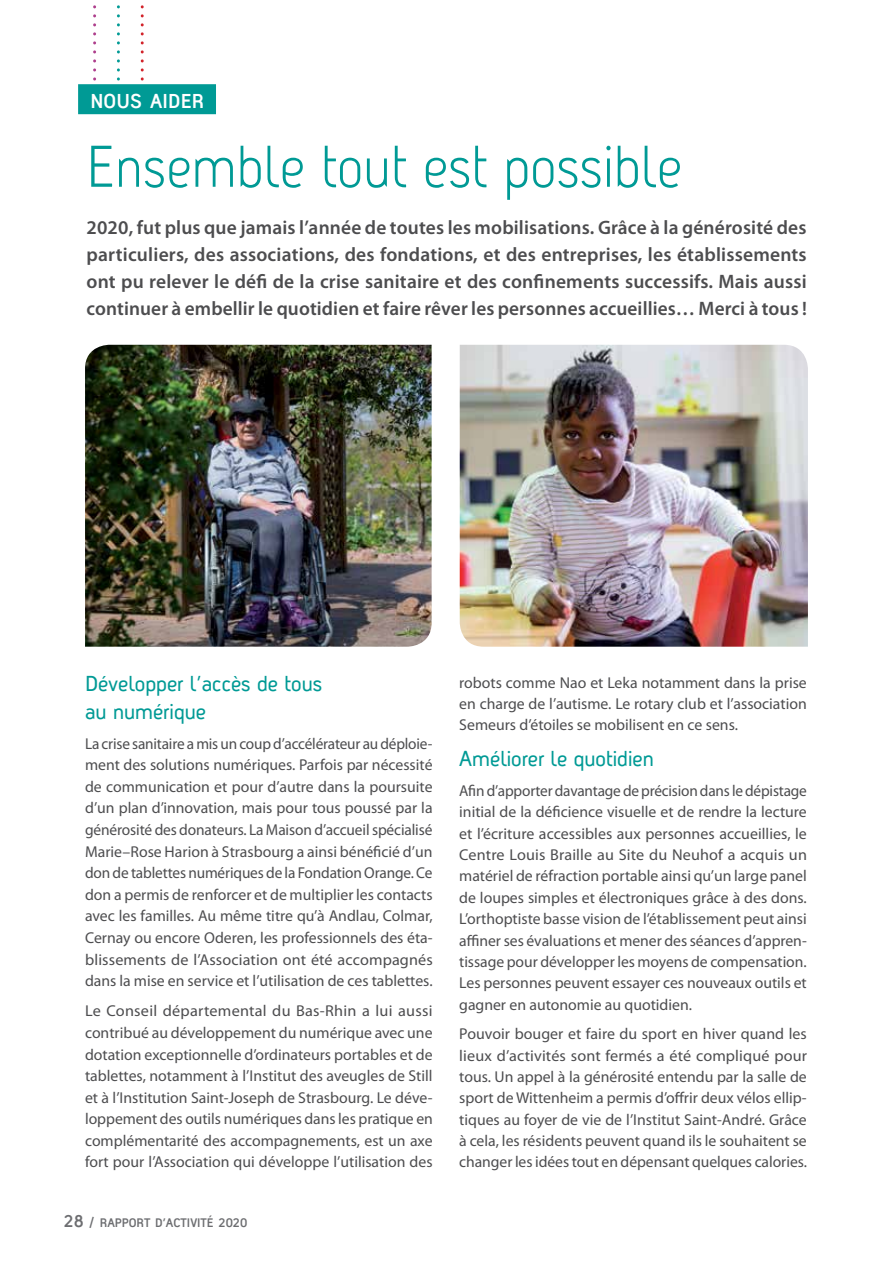
<style>
.page{position:relative;width:893px;height:1263px;background:#fff}
.page>*{position:absolute;margin:0;border:0;box-sizing:border-box;transform-origin:0 0}
.t1{font:57px "Antagometrica BT Light";letter-spacing:.005em;color:#009a95;scale:.91 1}
.t2{font:21px/27.6px "Antagometrica BT";color:#009a95}
.t3{font:600 19.5px/27px "Myriad Pro";letter-spacing:.005em;color:#4d4d4f;text-align:justify}
.t4{font:700 19.5px "Antagometrica BT";letter-spacing:.01em;color:#fff}
.t5{font:15.75px/21.6px "Myriad Pro";color:#4d4d4f;text-align:justify}
.t6{font:700 12px "Antagometrica BT";color:#6d6e71}
.s1{font-size:16.5px}
.s2{font-size:13.5px}
</style>
<div class="page">
<svg style="left:141px;top:5px;width:3px;height:76px"></svg>
<svg style="left:117px;top:5px;width:3px;height:76px"></svg>
<svg style="left:93px;top:5px;width:3px;height:76px"></svg>
<img style="left:85px;top:345px;width:347px;height:302px">
<img style="left:460px;top:345px;width:348px;height:302px">
<div style="left:78px;top:84px;width:138px;height:30px;background:#009a95"></div>
<p class="t4" style="left:90px;top:89px;width:109px">NOUS AIDER</p>
<h1 class="t1" style="left:87px;top:132px;width:656px">Ensemble tout est possible</h1>
<p class="t3" style="left:87px;top:214px;width:722px">2020, fut plus que jamais l’année de toutes les mobilisations. Grâce à la générosité des particuliers, des associations, des fondations, et des entreprises, les établissements ont pu relever le défi de la crise sanitaire et des confinements successifs. Mais aussi continuer à embellir le quotidien et faire rêver les personnes accueillies… Merci à tous !</p>
<h2 class="t2" style="left:85px;top:669px;width:239px">Développer l’accès de tous au numérique</h2>
<p class="t5" style="left:85px;top:733px;width:349px">La crise sanitaire a mis un coup d’accélérateur au déploie&shy;ment des solutions numériques. Parfois par nécessité de communication et pour d’autre dans la poursuite d’un plan d’innovation, mais pour tous poussé par la générosité des donateurs. La Maison d’accueil spécialisé Marie–Rose Harion à Strasbourg a ainsi bénéficié d’un don de tablettes numériques de la Fondation Orange. Ce don a permis de renforcer et de multiplier les contacts avec les familles. Au même titre qu’à Andlau, Colmar, Cernay ou encore Oderen, les professionnels des éta&shy;blissements de l’Association ont été accompagnés dans la mise en service et l’utilisation de ces tablettes.</p>
<p class="t5" style="left:85px;top:1000px;width:349px">Le Conseil départemental du Bas-Rhin a lui aussi contribué au développement du numérique avec une dotation exceptionnelle d’ordinateurs portables et de tablettes, notamment à l’Institut des aveugles de Still et à l’Institution Saint-Joseph de Strasbourg. Le déve&shy;loppement des outils numériques dans les pratique en complémentarité des accompagnements, est un axe fort pour l’Association qui développe l’utilisation des</p>
<p class="t6" style="left:64px;top:1216px;width:185px"><span class="s1">28</span> <span class="s2">/</span> RAPPORT D’ACTIVITÉ 2020</p>
<p class="t5" style="left:459px;top:672px;width:349px">robots comme Nao et Leka notamment dans la prise en charge de l’autisme. Le rotary club et l’association Semeurs d’étoiles se mobilisent en ce sens.</p>
<h2 class="t2" style="left:459px;top:745px;width:196px">Améliorer le quotidien</h2>
<p class="t5" style="left:459px;top:780px;width:349px">Afin d’apporter davantage de précision dans le dépistage initial de la déficience visuelle et de rendre la lecture et l’écriture accessibles aux personnes accueillies, le Centre Louis Braille au Site du Neuhof a acquis un matériel de réfraction portable ainsi qu’un large panel de loupes simples et électroniques grâce à des dons.<br>L’orthoptiste basse vision de l’établissement peut ainsi affiner ses évaluations et mener des séances d’appren&shy;tissage pour développer les moyens de compensation.<br>Les personnes peuvent essayer ces nouveaux outils et gagner en autonomie au quotidien.</p>
<p class="t5" style="left:459px;top:1024px;width:349px">Pouvoir bouger et faire du sport en hiver quand les lieux d’activités sont fermés a été compliqué pour tous. Un appel à la générosité entendu par la salle de sport de Wittenheim a permis d’offrir deux vélos ellip&shy;tiques au foyer de vie de l’Institut Saint-André. Grâce à cela, les résidents peuvent quand ils le souhaitent se changer les idées tout en dépensant quelques calories.</p>
</div>
